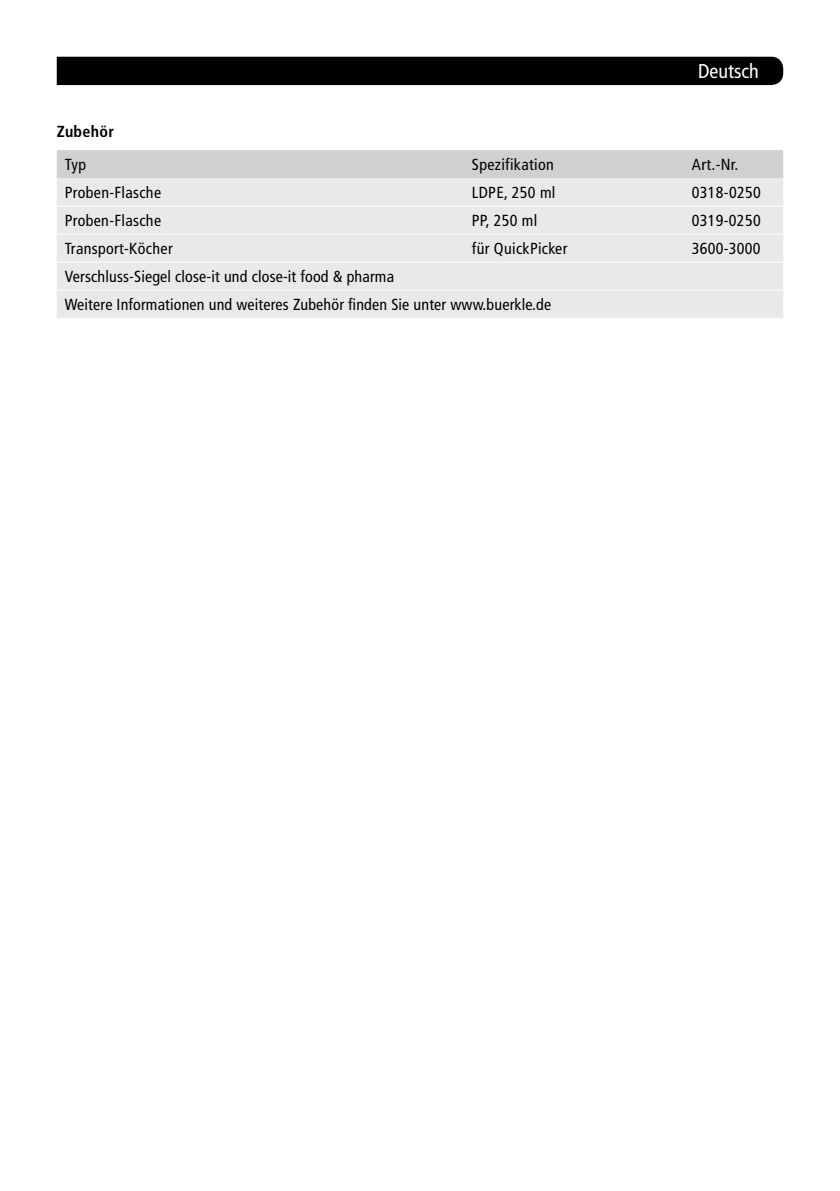
<style>
.page{position:relative;width:840px;height:1191px;background:#fff}
.page>*{position:absolute;margin:0;border:0;box-sizing:border-box;transform-origin:0 0}
.t1{font:condensed 20px "Frutiger";color:#fff}
.t2{font:condensed 16px/28px "Frutiger";letter-spacing:.02em;color:#000}
.t3{font:700 condensed 16px "Frutiger";letter-spacing:.02em;color:#000}
</style>
<div class="page">
<div style="left:57px;top:57px;width:725px;height:28px;background:#000"></div>
<div style="left:57px;top:150px;width:725px;height:28px;background:#d0d0d0"></div>
<div style="left:57px;top:178px;width:725px;height:140px;background:#e9e9e9"></div>
<hr style="left:57px;top:206px;width:406px;height:1px;background:#fff">
<hr style="left:463px;top:206px;width:220px;height:1px;background:#fff">
<hr style="left:683px;top:206px;width:99px;height:1px;background:#fff">
<hr style="left:57px;top:234px;width:406px;height:1px;background:#fff">
<hr style="left:463px;top:234px;width:220px;height:1px;background:#fff">
<hr style="left:683px;top:234px;width:99px;height:1px;background:#fff">
<hr style="left:57px;top:262px;width:406px;height:1px;background:#fff">
<hr style="left:463px;top:262px;width:220px;height:1px;background:#fff">
<hr style="left:683px;top:262px;width:99px;height:1px;background:#fff">
<hr style="left:57px;top:290px;width:406px;height:1px;background:#fff">
<hr style="left:463px;top:290px;width:220px;height:1px;background:#fff">
<hr style="left:683px;top:290px;width:99px;height:1px;background:#fff">
<p class="t3" style="left:57px;top:122px;width:59px">Zubehör</p>
<p class="t1" style="left:697px;top:60px;width:62px">Deutsch</p>
<p class="t2" style="left:65px;top:151px;width:23px">Typ</p>
<p class="t2" style="left:471px;top:151px;width:83px">Spezifikation</p>
<p class="t2" style="left:691px;top:151px;width:48px">Art.-Nr.</p>
<p class="t2" style="left:65px;top:179px;width:98px">Proben-Flasche</p>
<p class="t2" style="left:471px;top:179px;width:85px">LDPE, 250 ml</p>
<p class="t2" style="left:691px;top:179px;width:70px">0318-0250</p>
<p class="t2" style="left:65px;top:207px;width:98px">Proben-Flasche</p>
<p class="t2" style="left:471px;top:207px;width:67px">PP, 250 ml</p>
<p class="t2" style="left:691px;top:207px;width:70px">0319-0250</p>
<p class="t2" style="left:65px;top:235px;width:109px">Transport-Köcher</p>
<p class="t2" style="left:471px;top:235px;width:97px">für QuickPicker</p>
<p class="t2" style="left:691px;top:235px;width:70px">3600-3000</p>
<p class="t2" style="left:65px;top:263px;width:487px">Verschluss-Siegel close-it und close-it food &amp; pharma<br>Weitere Informationen und weiteres Zubehör finden Sie unter www.buerkle.de</p>
</div>
